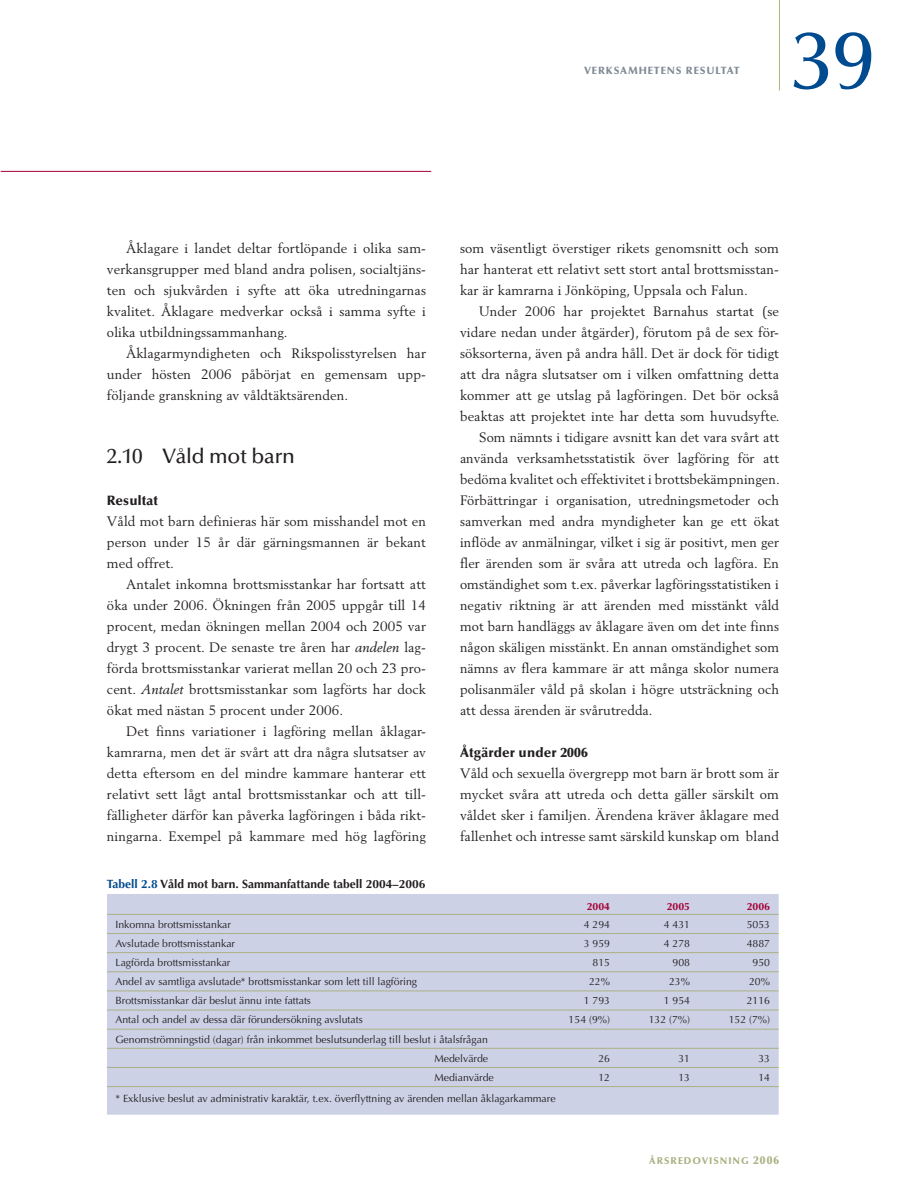
<style>
.page{position:relative;width:906px;height:1191px;background:#fff}
.page>*{position:absolute;margin:0;border:0;box-sizing:border-box;transform-origin:0 0}
.t1{font:500 82.5px "Optima";color:#004a8f}
.t2{font:500 21px "Optima";letter-spacing:-.015em;color:#231f20}
.t3{font:13.5px/21px "Berling";letter-spacing:.01em;color:#231f20;text-align:justify}
.t4{font:900 13.5px "Optima";letter-spacing:.01em;color:#231f20}
.t5{font:700 12px "Optima";color:#231f20}
.t6{font:10.5px/19px "Optima";color:#231f20;text-align:right}
.t7{font:900 10.5px "Optima";letter-spacing:.08em;color:#808b96}
.t8{font:700 10.5px "Optima";color:#a50135}
.t9{font:900 9.75px "Optima";letter-spacing:.1em;color:#abb183}
.s1{font-style:italic}
.s2{color:#004a8f}
.s3{font-size:11.25px}
</style>
<div class="page">
<hr style="left:1px;top:171px;width:430px;height:1px;background:#a50135">
<hr style="left:779px;top:0;width:1px;height:91px;background:#abb183">
<div style="left:107px;top:894px;width:671px;height:220px;background:#ccd1e6"></div>
<hr style="left:107px;top:933px;width:671px;height:1px;background:#abb183">
<hr style="left:107px;top:952px;width:671px;height:1px;background:#abb183">
<hr style="left:107px;top:971px;width:671px;height:1px;background:#abb183">
<hr style="left:107px;top:990px;width:671px;height:1px;background:#abb183">
<hr style="left:107px;top:1009px;width:671px;height:1px;background:#abb183">
<hr style="left:107px;top:1028px;width:671px;height:1px;background:#abb183">
<hr style="left:107px;top:1048px;width:671px;height:1px;background:#abb183">
<hr style="left:107px;top:914px;width:671px;height:1px;background:#abb183">
<hr style="left:107px;top:1067px;width:671px;height:1px;background:#abb183">
<hr style="left:107px;top:1086px;width:671px;height:1px;background:#abb183">
<p class="t7" style="left:584px;top:67px;width:157px">VERKSAMHETENS RESULTAT</p>
<h1 class="t1" style="left:792px;top:26px;width:84px">39</h1>
<p class="t3" style="left:107px;top:238px;width:320px;text-indent:19px">Åklagare i landet deltar fortlöpande i olika sam&shy;verkansgrupper med bland andra polisen, socialtjäns&shy;ten och sjukvården i syfte att öka utredningarnas kvalitet. Åklagare medverkar också i samma syfte i olika utbildningssammanhang.</p>
<p class="t3" style="left:107px;top:343px;width:320px;text-indent:19px">Åklagarmyndigheten och Rikspolisstyrelsen har under hösten 2006 påbörjat en gemensam upp&shy;följande granskning av våldtäktsärenden.</p>
<h2 class="t2" style="left:107px;top:447px;width:189px">2.10 Våld mot barn</h2>
<p class="t4" style="left:107px;top:495px;width:52px">Resultat</p>
<p class="t3" style="left:107px;top:511px;width:320px">Våld mot barn definieras här som misshandel mot en person under 15 år där gärningsmannen är bekant med offret.</p>
<p class="t3" style="left:107px;top:574px;width:320px;text-indent:19px">Antalet inkomna brottsmisstankar har fortsatt att öka under 2006. Ökningen från 2005 uppgår till 14 procent, medan ökningen mellan 2004 och 2005 var drygt 3 procent. De senaste tre åren har <span class="s1">andelen</span> lag&shy;förda brottsmisstankar varierat mellan 20 och 23 pro&shy;cent. <span class="s1">Antalet</span> brottsmisstankar som lagförts har dock ökat med nästan 5 procent under 2006.</p>
<p class="t3" style="left:107px;top:721px;width:320px;text-indent:19px">Det finns variationer i lagföring mellan åklagar&shy;kamrarna, men det är svårt att dra några slutsatser av detta eftersom en del mindre kammare hanterar ett relativt sett lågt antal brottsmisstankar och att till&shy;fälligheter därför kan påverka lagföringen i båda rikt&shy;ningarna. Exempel på kammare med hög lagföring</p>
<p class="t5" style="left:107px;top:879px;width:320px"><span class="s2">Tabell 2.8</span> Våld mot barn. Sammanfattande tabell 2004–2006</p>
<p class="t3" style="left:460px;top:238px;width:320px">som väsentligt överstiger rikets genomsnitt och som har hanterat ett relativt sett stort antal brottsmisstan&shy;kar är kamrarna i Jönköping, Uppsala och Falun.</p>
<p class="t3" style="left:479px;top:301px;width:301px">Under 2006 har projektet Barnahus startat (se</p>
<p class="t3" style="left:460px;top:322px;width:320px">vidare nedan under åtgärder), förutom på de sex för-</p>
<p class="t3" style="left:460px;top:343px;width:320px">söksorterna, även på andra håll. Det är dock för tidigt</p>
<p class="t3" style="left:460px;top:364px;width:320px">att dra några slutsatser om i vilken omfattning detta</p>
<p class="t3" style="left:460px;top:385px;width:320px">kommer att ge utslag på lagföringen. Det bör också</p>
<p class="t3" style="left:460px;top:406px;width:321px">beaktas att projektet inte har detta som huvudsyfte.</p>
<p class="t3" style="left:479px;top:427px;width:301px">Som nämnts i tidigare avsnitt kan det vara svårt att</p>
<p class="t3" style="left:460px;top:448px;width:320px">använda verksamhetsstatistik över lagföring för att</p>
<p class="t3" style="left:460px;top:469px;width:321px">bedöma kvalitet och effektivitet i brottsbekämpningen.</p>
<p class="t3" style="left:460px;top:490px;width:320px">Förbättringar i organisation, utredningsmetoder och</p>
<p class="t3" style="left:460px;top:511px;width:320px">samverkan med andra myndigheter kan ge ett ökat</p>
<p class="t3" style="left:460px;top:532px;width:320px">inflöde av anmälningar, vilket i sig är positivt, men ger</p>
<p class="t3" style="left:460px;top:553px;width:320px">fler ärenden som är svåra att utreda och lagföra. En</p>
<p class="t3" style="left:460px;top:574px;width:320px">omständighet som t.ex. påverkar lagföringsstatistiken i</p>
<p class="t3" style="left:460px;top:595px;width:320px">negativ riktning är att ärenden med misstänkt våld</p>
<p class="t3" style="left:460px;top:616px;width:320px">mot barn handläggs av åklagare även om det inte finns</p>
<p class="t3" style="left:460px;top:637px;width:320px">någon skäligen misstänkt. En annan omständighet som</p>
<p class="t3" style="left:460px;top:658px;width:320px">nämns av flera kammare är att många skolor numera</p>
<p class="t3" style="left:460px;top:679px;width:320px">polisanmäler våld på skolan i högre utsträckning och</p>
<p class="t3" style="left:460px;top:700px;width:194px">att dessa ärenden är svår utredda.</p>
<p class="t4" style="left:460px;top:747px;width:129px">Åtgärder under 2006</p>
<p class="t3" style="left:460px;top:763px;width:320px">Våld och sexuella övergrepp mot barn är brott som är mycket svåra att utreda och detta gäller särskilt om våldet sker i familjen. Ärendena kräver åklagare med fallenhet och intresse samt särskild kunskap om bland</p>
<p class="t8" style="left:587px;top:902px;width:25px">2004</p>
<p class="t8" style="left:667px;top:902px;width:25px">2005</p>
<p class="t8" style="left:747px;top:902px;width:25px">2006</p>
<p class="t6" style="left:115px;top:915px;width:117px">Inkomna brottsmisstankar</p>
<p class="t6" style="left:584px;top:915px;width:28px">4 294</p>
<p class="t6" style="left:664px;top:915px;width:28px">4 431</p>
<p class="t6" style="left:747px;top:915px;width:25px">5053</p>
<p class="t6" style="left:115px;top:934px;width:121px">Avslutade brottsmisstankar</p>
<p class="t6" style="left:584px;top:934px;width:28px">3 959</p>
<p class="t6" style="left:664px;top:934px;width:28px">4 278</p>
<p class="t6" style="left:747px;top:934px;width:25px">4887</p>
<p class="t6" style="left:115px;top:954px;width:116px">Lagförda brottsmisstankar</p>
<p class="t6" style="left:592px;top:954px;width:19px">815</p>
<p class="t6" style="left:672px;top:954px;width:19px">908</p>
<p class="t6" style="left:752px;top:954px;width:19px">950</p>
<p class="t6" style="left:115px;top:973px;width:303px">Andel av samtliga avslutade* brottsmisstankar som lett till lagföring</p>
<p class="t6" style="left:589px;top:973px;width:23px">22%</p>
<p class="t6" style="left:669px;top:973px;width:23px">23%</p>
<p class="t6" style="left:749px;top:973px;width:23px">20%</p>
<p class="t6" style="left:115px;top:992px;width:197px">Brottsmisstankar där beslut ännu inte fattats</p>
<p class="t6" style="left:584px;top:992px;width:28px">1 793</p>
<p class="t6" style="left:664px;top:992px;width:28px">1 954</p>
<p class="t6" style="left:747px;top:992px;width:25px">2116</p>
<p class="t6" style="left:115px;top:1011px;width:249px">Antal och andel av dessa där förundersökning avslutats</p>
<p class="t6" style="left:568px;top:1011px;width:43px">154 (9%)</p>
<p class="t6" style="left:648px;top:1011px;width:43px">132 (7%)</p>
<p class="t6" style="left:728px;top:1011px;width:43px">152 (7%)</p>
<p class="t6" style="left:115px;top:1030px;width:374px">Genomströmningstid (dagar) från inkommet beslutsunderlag till beslut i åtalsfrågan<br>Medelvärde</p>
<p class="t6" style="left:598px;top:1049px;width:13px">26</p>
<p class="t6" style="left:678px;top:1049px;width:13px">31</p>
<p class="t6" style="left:758px;top:1049px;width:13px">33</p>
<p class="t6" style="left:434px;top:1068px;width:61px">Medianvärde</p>
<p class="t6" style="left:598px;top:1068px;width:13px">12</p>
<p class="t6" style="left:678px;top:1068px;width:13px">13</p>
<p class="t6" style="left:758px;top:1068px;width:13px">14</p>
<p class="t6" style="left:115px;top:1090px;width:441px">* Exklusive beslut av administrativ karaktär, t.ex. överflyttning av ärenden mellan åklagarkammare</p>
<p class="t9" style="left:649px;top:1156px;width:131px">ÅRSREDOVISNING <span class="s3">2006</span></p>
</div>
